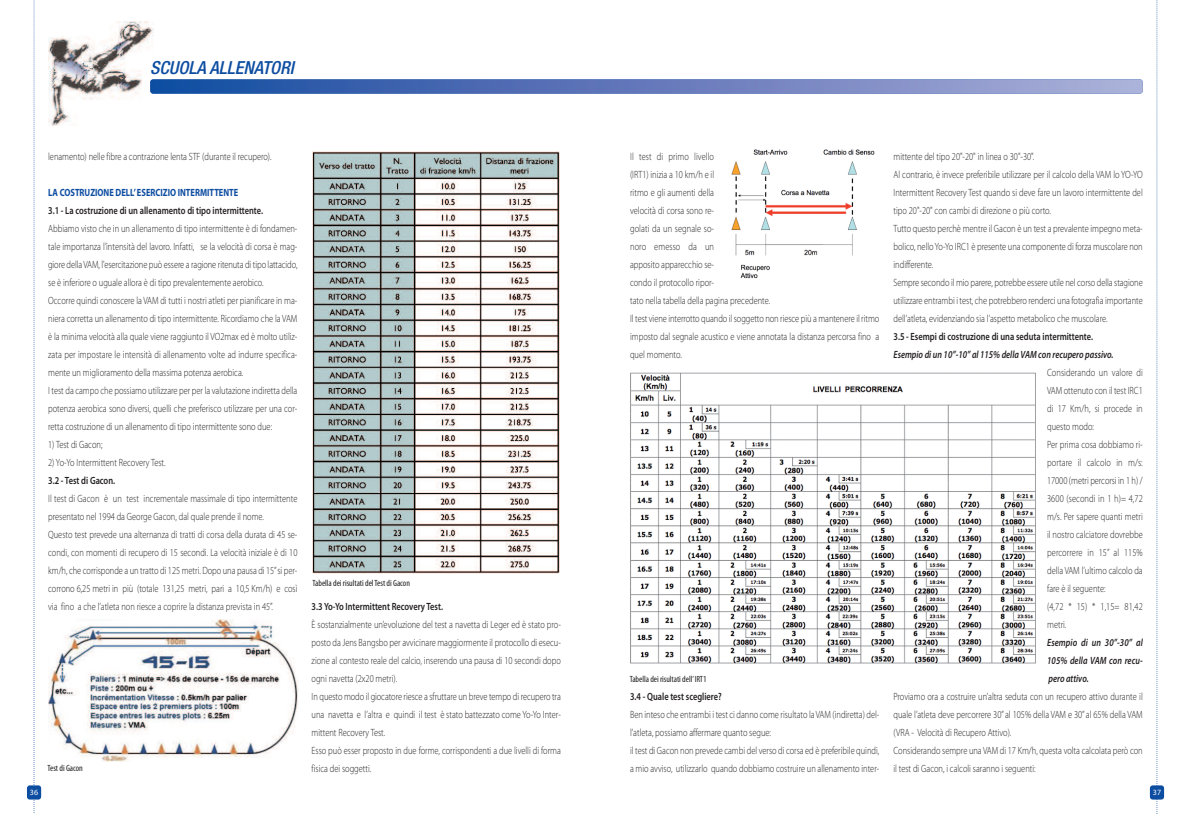
<style>
.page{position:relative;width:1191px;height:814px;background:#fff}
.page>*{position:absolute;margin:0;border:0;box-sizing:border-box;transform-origin:0 0}
.t1{font:italic 500 condensed 18px "Helvetica Neue";color:#0d4da1}
.t2{font:300 10.5px/18px "Myriad Pro";color:#231f20;scale:.8 1}
.t3{font:600 10.5px "Myriad Pro";color:#231f20;scale:.8 1}
.t4{font:italic 600 10.5px/18px "Myriad Pro";color:#231f20;text-align:justify;scale:.8 1}
.t5{font:700 10.5px "Myriad Pro";color:#0d4da1;scale:.8 1}
.t6{font:condensed 9px "Myriad Pro";letter-spacing:-.005em;color:#231f20}
.t7{font:8px "Myriad Pro";color:#fff}
</style>
<div class="page">
<svg style="left:1156px;top:0;width:1px;height:814px"></svg>
<div style="left:1149px;top:785px;width:15px;height:14px;background:#0d4da1;border-radius:3px"></div>
<svg style="left:34px;top:0;width:1px;height:813px"></svg>
<div style="left:27px;top:785px;width:14px;height:14px;background:#0d4da1;border-radius:3px"></div>
<img style="left:48px;top:22px;width:106px;height:103px">
<svg style="left:150px;top:79px;width:992px;height:15px;background:#627cbc"></svg>
<img style="left:48px;top:619px;width:250px;height:142px">
<img style="left:731px;top:149px;width:144px;height:130px">
<img style="left:630px;top:372px;width:406px;height:292px">
<img style="left:313px;top:151px;width:247px;height:422px">
<h1 class="t1" style="left:150px;top:61px;width:145px">SCUOLA ALLENATORI</h1>
<p class="t2" style="left:48px;top:148px;width:281px">lenamento) nelle fibre a contrazione lenta STF (durante il recupero).</p>
<p class="t5" style="left:48px;top:188px;width:239px">LA COSTRUZIONE DELL’ESERCIZIO INTERMITTENTE</p>
<p class="t3" style="left:48px;top:206px;width:270px">3.1 - La costruzione di un allenamento di tipo intermittente.</p>
<p class="t2" style="left:48px;top:220px;width:313px">Abbiamo visto che in un allenamento di tipo intermittente è di fondamen&shy;tale importanza l’intensità del lavoro. Infatti, se la velocità di corsa è mag&shy;giore della VAM, l'esercitazione può essere a ragione ritenuta di tipo lattacido, se è inferiore o uguale allora è di tipo prevalentemente aerobico.<br>Occorre quindi conoscere la VAM di tutti i nostri atleti per pianificare in ma&shy;niera corretta un allenamento di tipo intermittente. Ricordiamo che la VAM è la minima velocità alla quale viene raggiunto il VO2max ed è molto utiliz&shy;zata per impostare le intensità di allenamento volte ad indurre specifica&shy;mente un miglioramento della massima potenza aerobica.<br>I test da campo che possiamo utilizzare per per la valutazione indiretta della potenza aerobica sono diversi, quelli che preferisco utilizzare per una cor&shy;retta costruzione di un allenamento di tipo intermittente sono due:</p>
<p class="t2" style="left:48px;top:436px;width:69px">1) Test di Gacon;</p>
<p class="t2" style="left:48px;top:454px;width:148px">2) Yo-Yo Intermittent Recovery Test.</p>
<p class="t3" style="left:48px;top:476px;width:85px">3.2 - Test di Gacon.</p>
<p class="t2" style="left:48px;top:490px;width:313px">Il test di Gacon è un test incrementale massimale di tipo intermittente presentato nel 1994 da George Gacon, dal quale prende il nome.<br>Questo test prevede una alternanza di tratti di corsa della durata di 45 se&shy;condi, con momenti di recupero di 15 secondi. La velocità iniziale è di 10 km/h, che corrisponde a un tratto di 125 metri. Dopo una pausa di 15”si per&shy;corrono 6,25 metri in più (totale 131,25 metri, pari a 10,5 Km/h) e così via fino a che l’atleta non riesce a coprire la distanza prevista in 45”.</p>
<p class="t7" style="left:30px;top:789px;width:10px">36</p>
<p class="t6" style="left:48px;top:765px;width:37px">Testdi Gacon</p>
<p class="t6" style="left:313px;top:580px;width:99px">Tabelladei risultatidelTestdi Gacon</p>
<p class="t3" style="left:312px;top:602px;width:166px">3.3 Yo-Yo Intermittent Recovery Test.</p>
<p class="t2" style="left:312px;top:616px;width:313px">È sostanzialmente un’evoluzione del test a navetta di Leger ed è stato pro&shy;posto da Jens Bangsbo per avvicinare maggiormente il protocollo di esecu&shy;zione al contesto reale del calcio, inserendo una pausa di 10 secondi dopo ogni navetta (2x20 metri).<br>In questo modo il giocatore riesce a sfruttare un breve tempo di recupero tra una navetta e l’altra e quindi il test è stato battezzato come Yo-Yo Inter&shy;mittent Recovery Test.<br>Esso può esser proposto in due forme, corrispondenti a due livelli di forma fisica dei soggetti.</p>
<p class="t2" style="left:630px;top:148px;width:313px">Il test di primo livello<br>(IRT1) inizia a 10 km/h e il<br>ritmo e gli aumenti della<br>velocità di corsa sono re-<br>golati da un segnale so-<br>noro emesso da un<br>apposito apparecchio se-<br>condo il protocollo ripor-<br>tato nella tabella della pagina precedente.<br>Il test viene interrotto quando il soggetto non riesce più a mantenere il ritmo imposto dal segnale acustico e viene annotata la distanza percorsa fino a quel momento.</p>
<p class="t6" style="left:630px;top:676px;width:78px">Tabelladei risultatidell’IRT1</p>
<p class="t3" style="left:630px;top:692px;width:116px">3.4 - Quale test scegliere?</p>
<p class="t2" style="left:630px;top:706px;width:313px">Ben inteso che entrambi i test ci danno come risultato la VAM (indiretta) del&shy;l’atleta, possiamo affermare quanto segue:<br>il test di Gacon non prevede cambi del verso di corsa ed è preferibile quindi, a mio avviso, utilizzarlo quando dobbiamo costruire un allenamento inter-</p>
<p class="t2" style="left:893px;top:148px;width:313px">mittente del tipo 20"-20" in linea o 30"-30".<br>Al contrario, è invece preferibile utilizzare per il calcolo della VAM lo YO-YO Intermittent Recovery Test quando si deve fare un lavoro intermittente del tipo 20"-20" con cambi di direzione o più corto.<br>Tutto questo perchè mentre il Gacon è un test a prevalente impegno meta&shy;bolico, nello Yo-Yo IRC1 è presente una componente di forza muscolare non indifferente.<br>Sempre secondo il mio parere, potrebbe essere utile nel corso della stagione utilizzare entrambi i test, che potrebbero renderci una fotografia importante dell’atleta, evidenziando sia l’aspetto metabolico che muscolare.</p>
<p class="t3" style="left:893px;top:332px;width:251px">3.5 - Esempi di costruzione di una seduta intermittente.</p>
<p class="t4" style="left:893px;top:346px;width:277px">Esempio di un 10”-10” al 115% della VAM con recupero passivo.</p>
<p class="t2" style="left:1047px;top:364px;width:121px">Considerando un valore di<br>VAM ottenuto con il test IRC1 di 17 Km/h, si procede in questo modo:<br>Per prima cosa dobbiamo ri&shy;portare il calcolo in m/s:<br>17000 (metri percorsi in 1 h) /<br>3600 (secondi in 1 h)= 4,72 m/s. Per sapere quanti metri il nostro calciatore dovrebbe percorrere in 15” al 115% della VAM l’ultimo calcolo da fare è il seguente:<br>(4,72 * 15) * 1,15= 81,42 metri.</p>
<p class="t4" style="left:1047px;top:634px;width:121px">Esempio di un 30”-30” al 105% della VAM con recu&shy;pero attivo.</p>
<p class="t2" style="left:893px;top:688px;width:313px">Proviamo ora a costruire un’altra seduta con un recupero attivo durante il quale l’atleta deve percorrere 30” al 105% della VAM e 30” al 65% della VAM (VRA - Velocità di Recupero Attivo).<br>Considerando sempre una VAM di 17 Km/h, questa volta calcolata però con il test di Gacon, i calcoli saranno i seguenti:</p>
<p class="t7" style="left:1152px;top:789px;width:10px">37</p>
</div>
